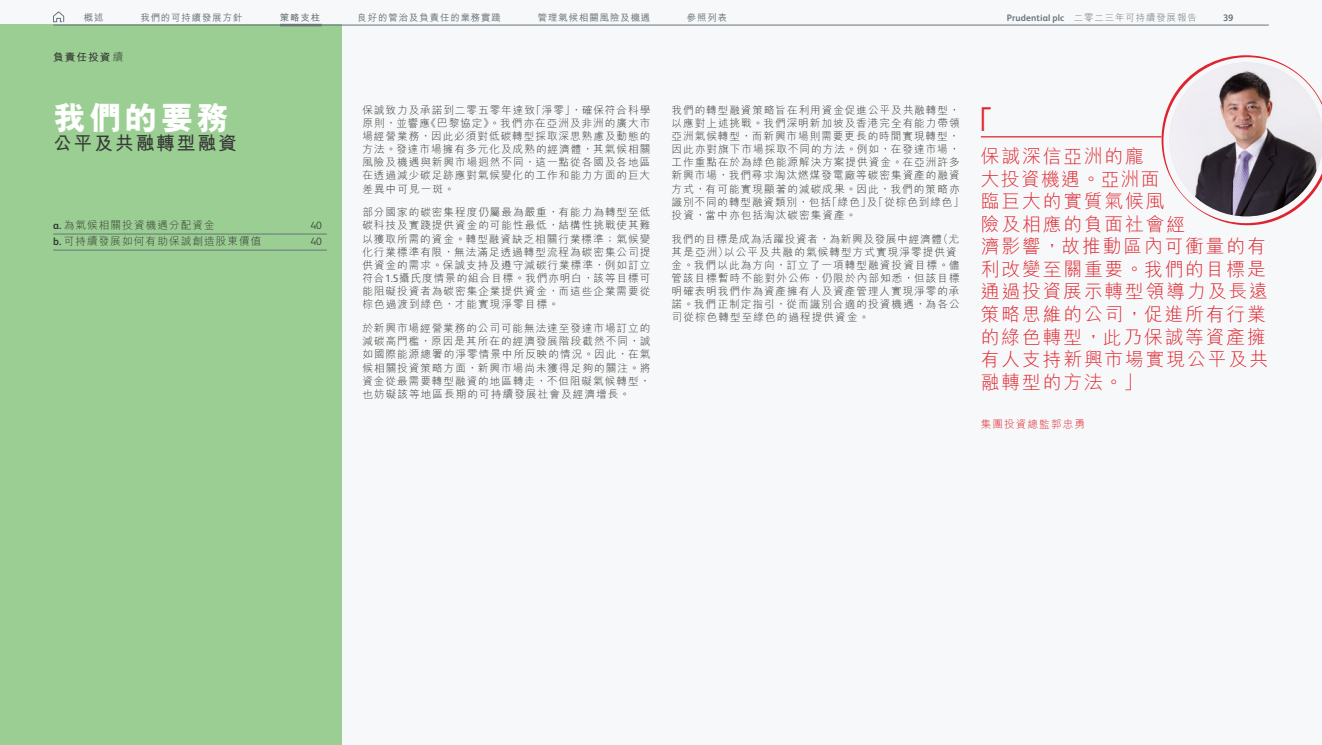
<style>
.page{position:relative;width:1322px;height:745px;background:#fff}
.page>*{position:absolute;margin:0;border:0;box-sizing:border-box;transform-origin:0 0}
.t1{font:800 32.5px "M Hei HK";letter-spacing:.1em;color:#fff}
.t2{font:800 26.25px "M Hei HK";color:#de252f}
.t3{font:300 18.75px/22.5px "M Hei HK";letter-spacing:.1em;color:#de252f}
.t4{font:700 18.75px "M Hei HK";letter-spacing:.1em;color:#373a36}
.t5{font:300 10.62px/13.1px "M Hei HK";letter-spacing:.09em;color:#373a36;text-align:justify}
.t6{font:300 10.62px "M Hei HK";letter-spacing:.1em;color:#de252f}
.t7{font:700 10.62px "M Hei HK";letter-spacing:.1em;color:#373a36}
.t8{font:300 10.62px "FS Albert Pro";color:#373a36}
.t9{font:500 9.38px "M Hei HK";letter-spacing:.1em;color:#68737a}
.t10{font:700 9.38px "FS Albert Pro";letter-spacing:.01em;color:#68737a}
.t11{font:700 9.38px "M Hei HK";color:#68737a}
.s1{font-family:"M Hei HK";font-weight:300}
.s2{font-weight:300}
.s3{font-family:"FS Albert Pro"}
.s4{font-family:"FS Albert Pro";font-weight:700}
</style>
<div class="page">
<div style="left:0;top:0;width:1322px;height:744px;background:#f7f8f9"></div>
<div style="left:0;top:25px;width:341px;height:719px;background:#9bce93"></div>
<hr style="left:53px;top:234px;width:226px;height:1px;background:#68737a">
<hr style="left:279px;top:234px;width:48px;height:1px;background:#68737a">
<hr style="left:53px;top:250px;width:226px;height:1px;background:#68737a">
<hr style="left:279px;top:250px;width:48px;height:1px;background:#68737a">
<svg style="left:1157px;top:55px;width:129px;height:171px"></svg>
<img style="left:1169px;top:62px;width:153px;height:154px">
<hr style="left:981px;top:136px;width:180px;height:1px;background:#de252f">
<hr style="left:53px;top:25px;width:1216px;height:1px;background:#68737a">
<hr style="left:280px;top:24px;width:42px;height:2px;background:#68737a">
<svg style="left:53px;top:11px;width:11px;height:11px"></svg>
<p class="t9" style="left:84px;top:11px;width:21px">概述</p>
<p class="t9" style="left:140px;top:11px;width:104px">我們的可持續發展方針</p>
<p class="t11" style="left:280px;top:11px;width:42px">策略支柱</p>
<p class="t9" style="left:357px;top:11px;width:145px">良好的管治及負責任的業務實踐</p>
<p class="t9" style="left:538px;top:11px;width:114px">管理氣候相關風險及機遇</p>
<p class="t9" style="left:687px;top:11px;width:42px">參照列表</p>
<p class="t10" style="left:1007px;top:11px;width:191px">Prudential plc <span class="s1">二零二三年可持續發展報告</span></p>
<p class="t10" style="left:1223px;top:11px;width:12px">39</p>
<p class="t7" style="left:53px;top:49px;width:72px">負責任投資<span class="s2">續</span></p>
<h1 class="t1" style="left:53px;top:96px;width:177px">我們的要務</h1>
<h2 class="t2" style="left:968px;top:101px;width:28px">「</h2>
<p class="t5" style="left:671px;top:103px;width:293px;text-align:left">我們的轉型融資策略旨在利用資金促進公平及共融轉型，以應對上述挑戰。我們深明新加坡及香港完全有能力帶領亞洲氣候轉型，而新興市場則需要更長的時間實現轉型，因此亦對旗下市場採取不同的方法。例如，在發達市場，工作重點在於為綠色能源解決方案提供資金。在亞洲許多新興市場，我們尋求淘汰燃煤發電廠等碳密集資產的融資方式，有可能實現顯著的減碳成果。因此，我們的策略亦識別不同的轉型融資類別，包括「綠色」及「從棕色到綠色」投資，當中亦包括淘汰碳密集資產。</p>
<p class="t5" style="left:671px;top:232px;width:289px;text-align:left">我們的目標是成為活躍投資者，為新興及發展中經濟體（尤其是亞洲）以公平及共融的氣候轉型方式實現淨零提供資金。我們以此為方向，訂立了一項轉型融資投資目標。儘管該目標暫時不能對外公佈，仍限於內部知悉，但該目標明確表明我們作為資產擁有人及資產管理人實現淨零的承諾。我們正制定指引，從而識別合適的投資機遇，為各公司從棕色轉型至綠色的過程提供資金。</p>
<p class="t5" style="left:362px;top:103px;width:289px">保誠致力及承諾到二零五零年達致「淨零」，確保符合科學原則，並響應《巴黎協定》。我們亦在亞洲及非洲的廣大市場經營業務，因此必須對低碳轉型採取深思熟慮及動態的方法。發達市場擁有多元化及成熟的經濟體，其氣候相關風險及機遇與新興市場迥然不同，這一點從各國及各地區在透過減少碳足跡應對氣候變化的工作和能力方面的巨大差異中可見一斑。</p>
<p class="t5" style="left:362px;top:205px;width:289px">部分國家的碳密集程度仍屬最為嚴重，有能力為轉型至低碳科技及實踐提供資金的可能性最低，結構性挑戰使其難以獲取所需的資金。轉型融資缺乏相關行業標準；氣候變化行業標準有限，無法滿足透過轉型流程為碳密集公司提供資金的需求。保誠支持及遵守減碳行業標準，例如訂立符合<span class="s3">1.5</span>攝氏度情景的組合目標。我們亦明白，該等目標可能阻礙投資者為碳密集企業提供資金，而這些企業需要從棕色過渡到綠色，才能實現淨零目標。</p>
<p class="t5" style="left:362px;top:321px;width:289px">於新興市場經營業務的公司可能無法達至發達市場訂立的減碳高門檻，原因是其所在的經濟發展階段截然不同，誠如國際能源總署的淨零情景中所反映的情況。因此，在氣候相關投資策略方面，新興市場尚未獲得足夠的關注。將資金從最需要轉型融資的地區轉走，不但阻礙氣候轉型，也妨礙該等地區長期的可持續發展社會及經濟增長。</p>
<h3 class="t4" style="left:53px;top:130px;width:185px">公平及共融轉型融資</h3>
<h3 class="t3" style="left:981px;top:145px;width:288px">保誠深信亞洲的龐<br>大投資機遇。亞洲面<br>臨巨大的實質氣候風<br>險及相應的負面社會經<br>濟影響，故推動區內可衝量的有利改變至關重要。我們的目標是通過投資展示轉型領導力及長遠策略思維的公司，促進所有行業的綠色轉型，此乃保誠等資產擁有人支持新興市場實現公平及共融轉型的方法。」</h3>
<p class="t6" style="left:981px;top:418px;width:106px">集團投資總監郭忠勇</p>
<p class="t5" style="left:53px;top:218px;width:163px"><span class="s4">a.</span> 為氣候相關投資機遇分配資金</p>
<p class="t8" style="left:310px;top:218px;width:13px">40</p>
<p class="t5" style="left:53px;top:234px;width:210px"><span class="s4">b.</span> 可持續發展如何有助保誠創造股東價值</p>
<p class="t8" style="left:310px;top:234px;width:13px">40</p>
</div>
